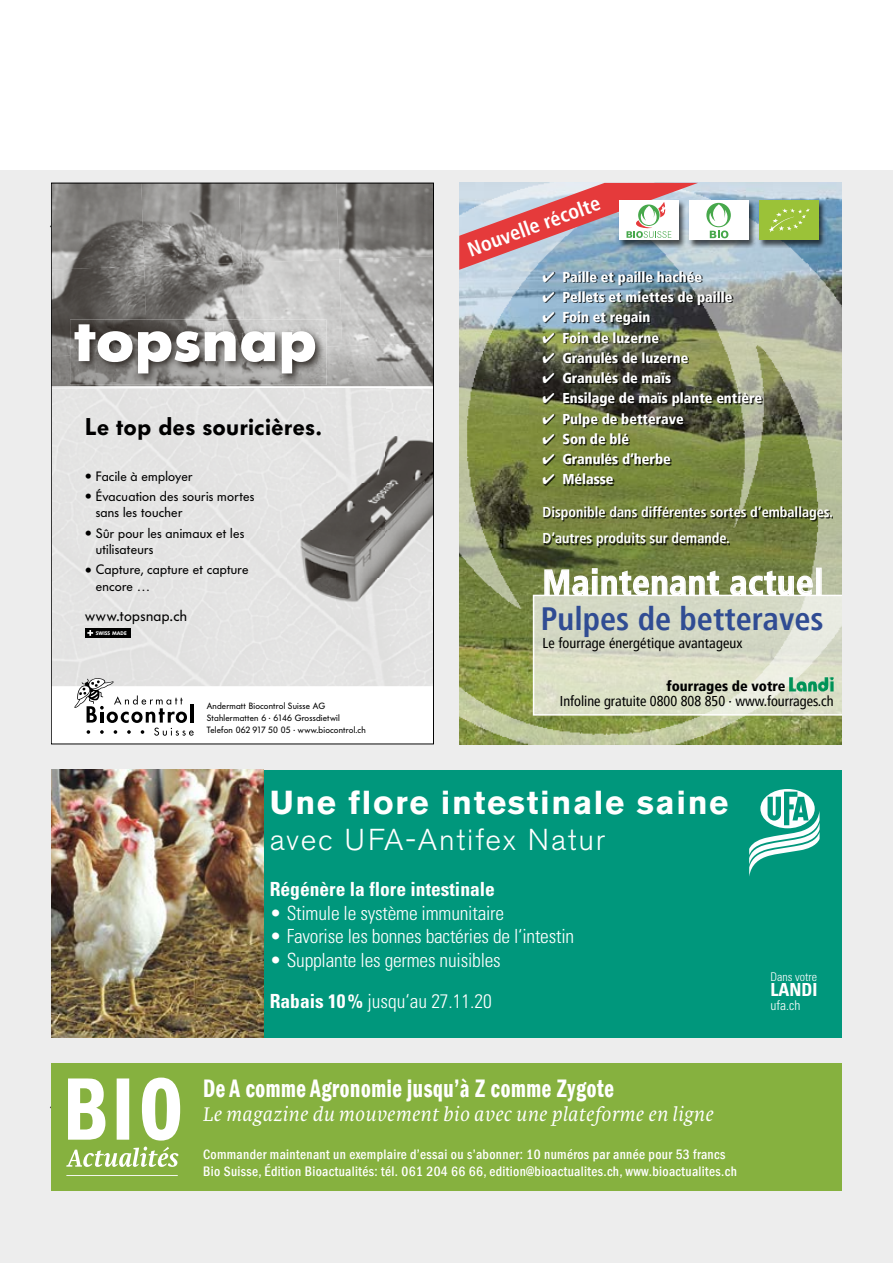
<style>
.page{position:relative;width:893px;height:1263px;background:#fff}
.page>*{position:absolute;margin:0;border:0;box-sizing:border-box;transform-origin:0 0}
.t1{font:700 60px "Futura Serie BQ";letter-spacing:.005em;color:#fff}
.t2{font:700 condensed 35.25px "Frutiger LT Pro";letter-spacing:.02em;color:#fff}
.t3{font:700 33px "Akzidenz Grotesk BE";letter-spacing:.05em;color:#fff}
.t4{font:700 condensed 32.25px "Frutiger LT Pro";color:#304c93}
.t5{font:300 30px "Akzidenz Grotesk BE";letter-spacing:.06em;color:#fff}
.t6{font:25.95px "Franklin Gothic LT Com Dm Cm";letter-spacing:.025em;color:#fff;scale:.95 1}
.t7{font:600 24px "Futura Serie BQ";letter-spacing:.01em;color:#000}
.t8{font:italic 300 20.4px "Brioni Pro";letter-spacing:.025em;color:#fff;scale:.95 1}
.t9{font:700 condensed 20.25px "Frutiger LT Pro";color:#fff}
.t10{font:300 condensed 19.5px/41.4px "Univers LT Std";letter-spacing:-.01em;color:#fff}
.t11{font:700 condensed 19.5px "Univers LT Std";color:#fff}
.t12{font:700 condensed 18px "Univers LT Std";color:#fff}
.t13{font:15px "Futura Serie BQ";letter-spacing:.03em;color:#000}
.t14{font:900 condensed 14.25px "Frutiger LT Pro";color:#fff}
.t15{font:condensed 14.25px "Frutiger LT Pro";color:#000}
.t16{font:700 condensed 14.25px/26.7px "Frutiger LT Pro";color:#fff}
.t17{font:900 condensed 14.25px "Frutiger LT Pro";color:#000}
.t18{font:500 condensed 14.1px/17px "Franklin Gothic LT Com";letter-spacing:.025em;color:#fff;scale:.95 1}
.t19{font:13.5px/16.2px "Futura Serie BQ";letter-spacing:.02em;color:#000}
.t20{font:300 condensed 13.5px "Univers LT Std";color:#fff}
.t21{font:300 condensed 12px "Univers LT Std";color:#fff}
.t22{font:9px/12px "Futura Serie BQ";letter-spacing:.02em;color:#000}
.t23{font:600 5.25px "Futura Serie BQ";color:#fff}
.s1{font-size:19.5px}
.s2{font-weight:700}
</style>
<div class="page">
<div style="left:0;top:170px;width:893px;height:1093px;background:#ededed"></div>
<div style="left:51px;top:770px;width:791px;height:267px;background:#00977c"></div>
<svg style="left:749px;top:789px;width:70px;height:87px"></svg>
<img style="left:51px;top:770px;width:213px;height:267px">
<svg style="left:51px;top:183px;width:381px;height:557px;fill:#e4e4e3"></svg>
<svg style="left:74px;top:678px;width:120px;height:58px"></svg>
<img style="left:53px;top:185px;width:88px;height:81px">
<img style="left:141px;top:185px;width:98px;height:81px">
<img style="left:239px;top:185px;width:97px;height:78px">
<img style="left:336px;top:185px;width:96px;height:74px">
<img style="left:53px;top:266px;width:91px;height:89px">
<img style="left:144px;top:263px;width:98px;height:57px">
<img style="left:242px;top:259px;width:97px;height:84px">
<img style="left:339px;top:256px;width:93px;height:87px">
<img style="left:53px;top:355px;width:241px;height:31px">
<img style="left:294px;top:343px;width:138px;height:43px">
<img style="left:70px;top:320px;width:153px;height:65px">
<img style="left:223px;top:320px;width:104px;height:65px">
<img style="left:239px;top:388px;width:193px;height:1px">
<img style="left:239px;top:389px;width:193px;height:237px">
<div style="left:85px;top:628px;width:46px;height:10px;background:#000"></div>
<svg style="left:87px;top:630px;width:6px;height:6px"></svg>
<img style="left:459px;top:183px;width:383px;height:561px">
<svg style="left:532px;top:564px;width:310px;height:152px;background:#ccd1b7"></svg>
<div style="left:816px;top:567px;width:6px;height:28px;border:1px solid #fff"></div>
<img style="left:789px;top:677px;width:45px;height:14px">
<div style="left:544px;top:272px;width:289px;height:275px;background:#000;opacity:.8"></div>
<div style="left:758px;top:199px;width:68px;height:49px;background:#000;opacity:.65"></div>
<div style="left:759px;top:201px;width:59px;height:39px;background:#9bc238"></div>
<svg style="left:769px;top:208px;width:41px;height:24px"></svg>
<svg style="left:459px;top:183px;width:239px;height:87px;background:#c59da5"></svg>
<div style="left:687px;top:199px;width:69px;height:49px;background:#000;opacity:.65"></div>
<div style="left:689px;top:201px;width:59px;height:39px;background:#fff"></div>
<svg style="left:706px;top:203px;width:25px;height:24px"></svg>
<svg style="left:708px;top:204px;width:22px;height:34px"></svg>
<div style="left:51px;top:1063px;width:791px;height:128px;background:#86b13f"></div>
<svg style="left:66px;top:1077px;width:114px;height:99px"></svg>
<h3 class="t9" style="left:464px;top:239px;width:141px;rotate:-20deg">Nouvelle récolte</h3>
<p class="t14" style="left:542px;top:268px;width:161px">✔ Paille et paille hachée</p>
<p class="t14" style="left:542px;top:289px;width:192px">✔ Pellets et miettes de paille</p>
<p class="t14" style="left:542px;top:309px;width:110px">✔ Foin et regain</p>
<p class="t14" style="left:542px;top:329px;width:118px">✔ Foin de luzerne</p>
<p class="t14" style="left:542px;top:349px;width:147px">✔ Granulés de luzerne</p>
<p class="t14" style="left:542px;top:370px;width:130px">✔ Granulés de maïs</p>
<p class="t14" style="left:542px;top:390px;width:221px">✔ Ensilage de maïs plante entière</p>
<p class="t14" style="left:542px;top:410px;width:143px">✔ Pulpe de betterave</p>
<p class="t14" style="left:542px;top:430px;width:88px">✔ Son de blé</p>
<p class="t14" style="left:542px;top:451px;width:130px">✔ Granulés d‘herbe</p>
<p class="t14" style="left:542px;top:471px;width:73px">✔ Mélasse</p>
<p class="t16" style="left:542px;top:498px;width:292px">Disponible dans différentes sortes d‘emballages.<br>D‘autres produits sur demande.</p>
<h1 class="t1" style="left:74px;top:303px;width:245px">topsnap</h1>
<h3 class="t7" style="left:85px;top:412px;width:238px">Le top des souricières.</h3>
<p class="t19" style="left:85px;top:468px;width:109px"><span class="s1">•</span> Facile à employer</p>
<p class="t19" style="left:96px;top:488px;width:160px;text-indent:-11px"><span class="s1">•</span> Évacuation des souris mortes sans les toucher</p>
<p class="t19" style="left:96px;top:525px;width:150px;text-indent:-11px"><span class="s1">•</span> Sûr pour les animaux et les utilisateurs</p>
<p class="t19" style="left:96px;top:562px;width:154px;text-indent:-11px"><span class="s1">•</span> Capture, capture et capture encore …</p>
<h2 class="t2" style="left:542px;top:561px;width:283px">Maintenant actuel</h2>
<h3 class="t4" style="left:541px;top:599px;width:284px">Pulpes de betteraves</h3>
<p class="t15" style="left:542px;top:635px;width:202px">Le fourrage énergétique avantageux</p>
<p class="t17" style="left:666px;top:678px;width:121px">fourrages de votre</p>
<p class="t15" style="left:560px;top:693px;width:275px">Infoline gratuite 0800 808 850 · www.fourrages.ch</p>
<p class="t13" style="left:85px;top:607px;width:103px">www.topsnap.ch</p>
<p class="t23" style="left:96px;top:630px;width:32px">SWISS MADE</p>
<p class="t22" style="left:207px;top:700px;width:160px">Andermatt Biocontrol Suisse AG<br>Stahlermatten 6 · 6146 Grossdietwil<br>Telefon 062 917 50 05 · www.biocontrol.ch</p>
<h3 class="t3" style="left:270px;top:783px;width:460px">Une flore intestinale saine</h3>
<h3 class="t5" style="left:270px;top:823px;width:337px">avec UFA-Antifex Natur</h3>
<h3 class="t11" style="left:270px;top:877px;width:227px">Régénère la flore intestinale</h3>
<h3 class="t10" style="left:270px;top:892px;width:236px">• Stimule le système immunitaire</h3>
<h3 class="t10" style="left:270px;top:916px;width:306px">• Favorise les bonnes bactéries de l‘intestin</h3>
<h3 class="t10" style="left:270px;top:939px;width:233px">• Supplante les germes nuisibles<br><span class="s2">Rabais 10%</span> jusqu‘au 27.11.20</h3>
<h3 class="t6" style="left:203px;top:1074px;width:434px">De A comme Agronomie jusqu’à Z comme Zygote</h3>
<h3 class="t8" style="left:203px;top:1100px;width:539px">Le magazine du mouvement bio avec une plateforme en ligne</h3>
<p class="t18" style="left:203px;top:1146px;width:563px">Commander maintenant un exemplaire d’essai ou s’abonner: 10 numéros par année pour 53 francs<br>Bio Suisse, Édition Bioactualités: tél. 061 204 66 66, edition@bioactualites.ch, www.bioactualites.ch</p>
<p class="t21" style="left:770px;top:970px;width:48px">Dans votre</p>
<p class="t12" style="left:770px;top:979px;width:48px">LANDI</p>
<p class="t20" style="left:770px;top:997px;width:31px">ufa.ch</p>
</div>
